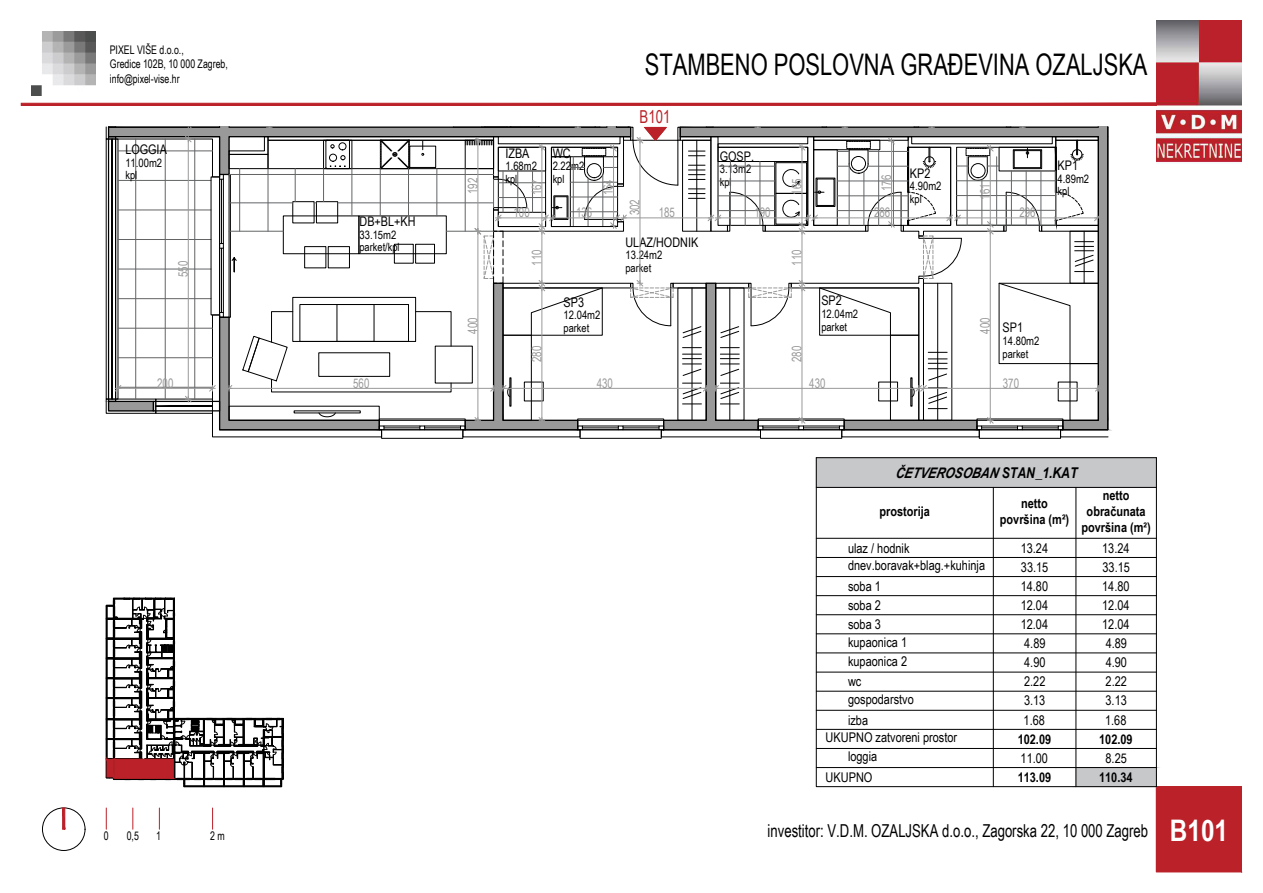
<style>
.page{position:relative;width:1263px;height:893px;background:#fff}
.page>*{position:absolute;margin:0;border:0;box-sizing:border-box;transform-origin:0 0}
.t1{font:29.7px "Arial Narrow";color:#000;scale:.9 1}
.t2{font:700 29.7px "Arial Narrow";color:#fff}
.t3{font:17.85px "Arial Narrow";color:#000;scale:.9 1}
.t4{font:17.85px "Arial Narrow";color:#ba2128;scale:.9 1}
.t5{font:italic 700 14.55px "Arial Narrow";color:#000}
.t6{font:13.35px "Arial Narrow";color:#000}
.t7{font:700 13.35px/16px "Arial Narrow";color:#000;text-align:center}
.t8{font:13.2px "Arial Narrow";color:#999;scale:.9 1}
.t9{font:13.2px "Arial Narrow";color:#000}
.t10{font:11.85px/14.4px "Arial Narrow";color:#000;scale:.9 1}
.t11{font:11.55px "Arial Narrow";color:#000}
.t12{font:11.25px "Arial Narrow";color:#000}
.s1{font-size:14.85px}
</style>
<div class="page">
<img style="left:1156px;top:21px;width:86px;height:141px">
<img style="left:32px;top:31px;width:64px;height:64px">
<svg style="left:20px;top:102px;width:1137px;height:4px;background:#c74c51"></svg>
<svg style="left:1075px;top:767px;width:167px;height:105px"></svg>
<svg style="left:816px;top:457px;width:341px;height:330px"></svg>
<hr style="left:993px;top:487px;width:1px;height:299px;background:#000">
<hr style="left:1076px;top:487px;width:1px;height:299px;background:#000">
<hr style="left:1156px;top:457px;width:1px;height:329px;background:#000">
<svg style="left:106px;top:126px;width:1003px;height:312px"></svg>
<svg style="left:105px;top:597px;width:179px;height:190px"></svg>
<div style="left:42px;top:807px;width:43px;height:43px;border:1px solid #000;border-radius:50%"></div>
<svg style="left:62px;top:807px;width:4px;height:23px"></svg>
<svg style="left:106px;top:808px;width:1px;height:21px"></svg>
<svg style="left:159px;top:808px;width:1px;height:21px"></svg>
<svg style="left:212px;top:808px;width:1px;height:21px"></svg>
<svg style="left:133px;top:808px;width:1px;height:21px"></svg>
<p class="t10" style="left:110px;top:42px;width:133px">PIXEL VIŠE d.o.o.,<br>Gredice 102B, 10 000 Zagreb, info@pixel-vise.hr</p>
<h1 class="t1" style="left:645px;top:43px;width:560px">STAMBENO POSLOVNA GRAĐEVINA OZALJSKA</h1>
<h2 class="t4" style="left:640px;top:104px;width:36px">B101</h2>
<p class="t9" style="left:125px;top:140px;width:43px">LOGGIA</p>
<p class="t9" style="left:553px;top:143px;width:20px">WC</p>
<p class="t9" style="left:505px;top:143px;width:26px">IZBA</p>
<p class="t9" style="left:720px;top:146px;width:36px">GOSP.</p>
<p class="t11" style="left:125px;top:154px;width:38px">11.00m2</p>
<p class="t11" style="left:505px;top:158px;width:33px">1.68m2</p>
<p class="t11" style="left:553px;top:158px;width:33px">2.22m2</p>
<p class="t11" style="left:720px;top:161px;width:33px">3.13m2</p>
<p class="t12" style="left:125px;top:167px;width:13px">kpl</p>
<p class="t9" style="left:910px;top:163px;width:22px">KP2</p>
<p class="t12" style="left:505px;top:171px;width:13px">kpl</p>
<p class="t12" style="left:553px;top:171px;width:13px">kpl</p>
<p class="t8" style="left:877px;top:191px;width:20px;rotate:-90deg">176</p>
<p class="t12" style="left:720px;top:174px;width:13px">kpl</p>
<p class="t8" style="left:463px;top:194px;width:20px;rotate:-90deg">192</p>
<p class="t8" style="left:787px;top:195px;width:20px;rotate:-90deg">165</p>
<p class="t8" style="left:527px;top:195px;width:20px;rotate:-90deg">167</p>
<p class="t8" style="left:599px;top:195px;width:20px;rotate:-90deg">164</p>
<p class="t11" style="left:910px;top:178px;width:33px">4.90m2</p>
<p class="t8" style="left:975px;top:200px;width:20px;rotate:-90deg">161</p>
<p class="t12" style="left:910px;top:191px;width:13px">kpl</p>
<p class="t8" style="left:625px;top:215px;width:20px;rotate:-90deg">302</p>
<p class="t8" style="left:514px;top:203px;width:20px">100</p>
<p class="t8" style="left:576px;top:203px;width:20px">136</p>
<p class="t8" style="left:659px;top:203px;width:20px">185</p>
<p class="t8" style="left:754px;top:203px;width:20px">190</p>
<p class="t8" style="left:874px;top:203px;width:20px">286</p>
<p class="t8" style="left:1019px;top:203px;width:20px">296</p>
<p class="t9" style="left:360px;top:212px;width:57px">DB+BL+KH</p>
<p class="t8" style="left:173px;top:277px;width:20px;rotate:-90deg">550</p>
<p class="t11" style="left:360px;top:226px;width:38px">33.15m2</p>
<p class="t12" style="left:359px;top:239px;width:42px">parket/kpl</p>
<p class="t8" style="left:463px;top:334px;width:20px;rotate:-90deg">400</p>
<p class="t8" style="left:527px;top:266px;width:20px;rotate:-90deg">110</p>
<p class="t8" style="left:527px;top:362px;width:20px;rotate:-90deg">280</p>
<p class="t9" style="left:564px;top:292px;width:22px">SP3</p>
<p class="t11" style="left:564px;top:307px;width:38px">12.04m2</p>
<p class="t12" style="left:564px;top:320px;width:27px">parket</p>
<p class="t9" style="left:625px;top:232px;width:74px">ULAZ/HODNIK</p>
<p class="t11" style="left:625px;top:247px;width:38px">13.24m2</p>
<p class="t12" style="left:625px;top:260px;width:27px">parket</p>
<p class="t8" style="left:787px;top:266px;width:20px;rotate:-90deg">110</p>
<p class="t8" style="left:787px;top:362px;width:20px;rotate:-90deg">280</p>
<p class="t9" style="left:821px;top:291px;width:22px">SP2</p>
<p class="t11" style="left:821px;top:305px;width:38px">12.04m2</p>
<p class="t12" style="left:821px;top:318px;width:27px">parket</p>
<p class="t8" style="left:975px;top:334px;width:20px;rotate:-90deg">400</p>
<p class="t9" style="left:1003px;top:318px;width:22px">SP1</p>
<p class="t11" style="left:1003px;top:332px;width:38px">14.80m2</p>
<p class="t12" style="left:1003px;top:345px;width:27px">parket</p>
<p class="t8" style="left:157px;top:373px;width:20px">200</p>
<p class="t8" style="left:353px;top:373px;width:20px">560</p>
<p class="t8" style="left:597px;top:373px;width:20px">430</p>
<p class="t8" style="left:809px;top:373px;width:20px">430</p>
<p class="t8" style="left:1003px;top:373px;width:20px">370</p>
<p class="t9" style="left:1058px;top:155px;width:22px">KP1</p>
<p class="t11" style="left:1058px;top:170px;width:33px">4.89m2</p>
<p class="t12" style="left:1058px;top:183px;width:13px">kpl</p>
<p class="t10" style="left:104px;top:828px;width:7px">0</p>
<p class="t10" style="left:127px;top:828px;width:15px">0,5</p>
<p class="t10" style="left:156px;top:828px;width:7px">1</p>
<p class="t10" style="left:210px;top:828px;width:18px">2 m</p>
<p class="t5" style="left:895px;top:462px;width:184px">ČETVEROSOBAN<span class="s1">STAN_1.KAT</span></p>
<p class="t7" style="left:879px;top:503px;width:52px">prostorija</p>
<p class="t7" style="left:1000px;top:495px;width:71px">netto površina (m²)</p>
<p class="t7" style="left:1081px;top:486px;width:71px">netto obračunata površina (m²)</p>
<p class="t6" style="left:848px;top:538px;width:63px">ulaz / hodnik</p>
<p class="t6" style="left:1021px;top:538px;width:29px">13.24</p>
<p class="t6" style="left:1102px;top:538px;width:29px">13.24</p>
<p class="t6" style="left:848px;top:556px;width:139px">dnev.boravak+blag.+kuhinja</p>
<p class="t6" style="left:1021px;top:557px;width:29px">33.15</p>
<p class="t6" style="left:1102px;top:557px;width:29px">33.15</p>
<p class="t6" style="left:848px;top:576px;width:34px">soba 1</p>
<p class="t6" style="left:1021px;top:576px;width:29px">14.80</p>
<p class="t6" style="left:1102px;top:576px;width:29px">14.80</p>
<p class="t6" style="left:848px;top:595px;width:34px">soba 2</p>
<p class="t6" style="left:1021px;top:595px;width:29px">12.04</p>
<p class="t6" style="left:1102px;top:595px;width:29px">12.04</p>
<p class="t6" style="left:848px;top:614px;width:34px">soba 3</p>
<p class="t6" style="left:1021px;top:614px;width:29px">12.04</p>
<p class="t6" style="left:1102px;top:614px;width:29px">12.04</p>
<p class="t6" style="left:848px;top:632px;width:61px">kupaonica 1</p>
<p class="t6" style="left:1024px;top:633px;width:23px">4.89</p>
<p class="t6" style="left:1106px;top:633px;width:23px">4.89</p>
<p class="t6" style="left:848px;top:651px;width:61px">kupaonica 2</p>
<p class="t6" style="left:1024px;top:652px;width:23px">4.90</p>
<p class="t6" style="left:1106px;top:652px;width:23px">4.90</p>
<p class="t6" style="left:848px;top:671px;width:15px">wc</p>
<p class="t6" style="left:1024px;top:672px;width:23px">2.22</p>
<p class="t6" style="left:1106px;top:672px;width:23px">2.22</p>
<p class="t6" style="left:848px;top:689px;width:67px">gospodarstvo</p>
<p class="t6" style="left:1024px;top:691px;width:23px">3.13</p>
<p class="t6" style="left:1106px;top:691px;width:23px">3.13</p>
<p class="t6" style="left:848px;top:710px;width:22px">izba</p>
<p class="t6" style="left:1024px;top:710px;width:23px">1.68</p>
<p class="t6" style="left:1105px;top:710px;width:23px">1.68</p>
<p class="t6" style="left:826px;top:728px;width:133px">UKUPNO zatvoreni prostor</p>
<p class="t7" style="left:1018px;top:730px;width:35px">102.09</p>
<p class="t7" style="left:1099px;top:730px;width:35px">102.09</p>
<p class="t6" style="left:848px;top:747px;width:31px">loggia</p>
<p class="t6" style="left:1021px;top:748px;width:29px">11.00</p>
<p class="t6" style="left:1106px;top:748px;width:23px">8.25</p>
<p class="t6" style="left:826px;top:767px;width:48px">UKUPNO</p>
<p class="t7" style="left:1018px;top:768px;width:35px">113.09</p>
<p class="t7" style="left:1099px;top:768px;width:35px">110.34</p>
<h2 class="t3" style="left:768px;top:817px;width:424px">investitor: V.D.M. OZALJSKA d.o.o., Zagorska 22, 10 000 Zagreb</h2>
<h1 class="t2" style="left:1170px;top:807px;width:60px">B101</h1>
</div>
